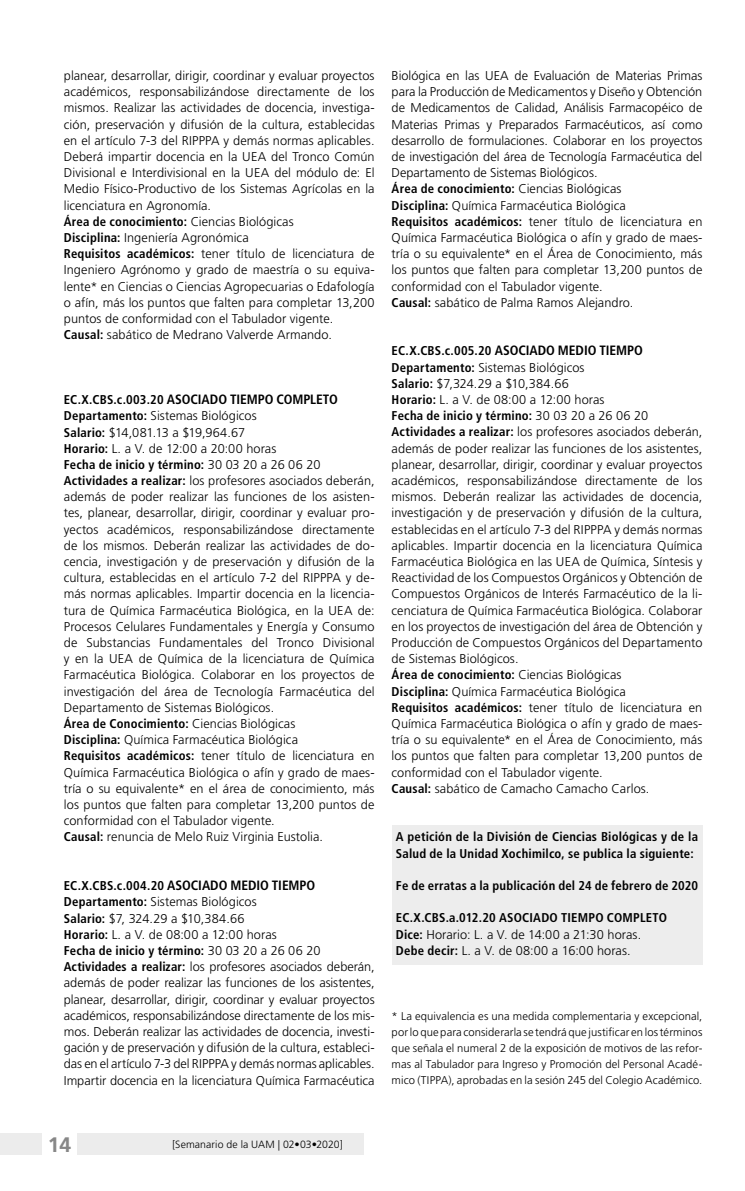
<style>
.page{position:relative;width:745px;height:1191px;background:#fff}
.page>*{position:absolute;margin:0;border:0;box-sizing:border-box;transform-origin:0 0}
.t1{font:700 21px "Frutiger LT Std";color:#878787}
.t2{font:700 condensed 13.5px "Frutiger LT Std";letter-spacing:-.005em;color:#000}
.t3{font:300 12.75px/16.2px "Frutiger LT Std";letter-spacing:.005em;color:#000}
.t4{font:700 condensed 12.75px/16.2px "Frutiger LT Std";letter-spacing:.015em;color:#000}
.t5{font:300 11.25px/16px "Frutiger LT Std";letter-spacing:.01em;color:#000;text-align:justify}
.t6{font:300 10.5px "Frutiger LT Std";letter-spacing:.01em;color:#000}
.s1{font-weight:700;font-stretch:condensed}
.s2{font-size:12.75px}
</style>
<div class="page">
<div style="left:0;top:1133px;width:364px;height:21px;background:#ececec"></div>
<div style="left:43px;top:1133px;width:34px;height:21px;background:#fff"></div>
<div style="left:391px;top:825px;width:311px;height:139px;background:#ededed"></div>
<p class="t3" style="left:64px;top:68px;width:312px">planear, desarrollar, dirigir, coordinar y evaluar proyectos académicos, responsabilizándose directamente de los mismos. Realizar las actividades de docencia, investiga&shy;ción, preservación y difusión de la cultura, establecidas en el artículo 7-3 del RIPPPA y demás normas aplicables.<br>Deberá impartir docencia en la UEA del Tronco Común Divisional e Interdivisional en la UEA del módulo de: El Medio Físico-Productivo de los Sistemas Agrícolas en la licenciatura en Agronomía.<br><span class="s1">Área de conocimiento:</span> Ciencias Biológicas<br><span class="s1">Disciplina:</span> Ingeniería Agronómica<br><span class="s1">Requisitos académicos:</span> tener título de licenciatura de Ingeniero Agrónomo y grado de maestría o su equiva&shy;lente* en Ciencias o Ciencias Agropecuarias o Edafología o afín, más los puntos que falten para completar 13,200 puntos de conformidad con el Tabulador vigente.<br><span class="s1">Causal:</span> sabático de Medrano Valverde Armando.</p>
<p class="t2" style="left:64px;top:391px;width:275px"><span class="s2">EC.X.CBS.c.003.20</span> ASOCIADO TIEMPO COMPLETO</p>
<p class="t3" style="left:64px;top:408px;width:312px"><span class="s1">Departamento:</span> Sistemas Biológicos<br><span class="s1">Salario:</span> $14,081.13 a $19,964.67<br><span class="s1">Horario:</span> L. a V. de 12:00 a 20:00 horas<br><span class="s1">Fecha de inicio y término:</span> 30 03 20 a 26 06 20<br><span class="s1">Actividades a realizar:</span> los profesores asociados deberán, además de poder realizar las funciones de los asisten&shy;tes, planear, desarrollar, dirigir, coordinar y evaluar pro&shy;yectos académicos, responsabilizándose directamente de los mismos. Deberán realizar las actividades de do&shy;cencia, investigación y de preservación y difusión de la cultura, establecidas en el artículo 7-2 del RIPPPA y de&shy;más normas aplicables. Impartir docencia en la licencia&shy;tura de Química Farmacéutica Biológica, en la UEA de:<br>Procesos Celulares Fundamentales y Energía y Consumo de Substancias Fundamentales del Tronco Divisional y en la UEA de Química de la licenciatura de Química Farmacéutica Biológica. Colaborar en los proyectos de investigación del área de Tecnología Farmacéutica del Departamento de Sistemas Biológicos.<br><span class="s1">Área de Conocimiento:</span> Ciencias Biológicas<br><span class="s1">Disciplina:</span> Química Farmacéutica Biológica<br><span class="s1">Requisitos académicos:</span> tener título de licenciatura en Química Farmacéutica Biológica o afín y grado de maes&shy;tría o su equivalente* en el área de conocimiento, más los puntos que falten para completar 13,200 puntos de conformidad con el Tabulador vigente.<br><span class="s1">Causal:</span> renuncia de Melo Ruiz Virginia Eustolia.</p>
<p class="t2" style="left:64px;top:877px;width:253px"><span class="s2">EC.X.CBS.c.004.20</span> ASOCIADO MEDIO TIEMPO</p>
<p class="t3" style="left:64px;top:894px;width:312px"><span class="s1">Departamento:</span> Sistemas Biológicos<br><span class="s1">Salario:</span> $7, 324.29 a $10,384.66<br><span class="s1">Horario:</span> L. a V. de 08:00 a 12:00 horas<br><span class="s1">Fecha de inicio y término:</span> 30 03 20 a 26 06 20<br><span class="s1">Actividades a realizar:</span> los profesores asociados deberán, además de poder realizar las funciones de los asistentes, planear, desarrollar, dirigir, coordinar y evaluar proyectos académicos, responsabilizándose directamente de los mis&shy;mos. Deberán realizar las actividades de docencia, investi&shy;gación y de preservación y difusión de la cultura, estableci&shy;das en el artículo 7-3 del RIPPPA y demás normas aplicables.<br>Impartir docencia en la licenciatura Química Farmacéutica</p>
<p class="t3" style="left:391px;top:68px;width:312px">Biológica en las UEA de Evaluación de Materias Primas para la Producción de Medicamentos y Diseño y Obtención de Medicamentos de Calidad, Análisis Farmacopéico de Materias Primas y Preparados Farmacéuticos, así como desarrollo de formulaciones. Colaborar en los proyectos de investigación del área de Tecnología Farmacéutica del Departamento de Sistemas Biológicos.<br><span class="s1">Área de conocimiento:</span> Ciencias Biológicas<br><span class="s1">Disciplina:</span> Química Farmacéutica Biológica<br><span class="s1">Requisitos académicos:</span> tener título de licenciatura en Química Farmacéutica Biológica o afín y grado de maes&shy;tría o su equivalente* en el Área de Conocimiento, más los puntos que falten para completar 13,200 puntos de conformidad con el Tabulador vigente.<br><span class="s1">Causal:</span> sabático de Palma Ramos Alejandro.</p>
<p class="t2" style="left:391px;top:343px;width:252px"><span class="s2">EC.X.CBS.c.005.20</span> ASOCIADO MEDIO TIEMPO</p>
<p class="t3" style="left:391px;top:359px;width:312px"><span class="s1">Departamento:</span> Sistemas Biológicos<br><span class="s1">Salario:</span> $7,324.29 a $10,384.66<br><span class="s1">Horario:</span> L. a V. de 08:00 a 12:00 horas<br><span class="s1">Fecha de inicio y término:</span> 30 03 20 a 26 06 20<br><span class="s1">Actividades a realizar:</span> los profesores asociados deberán, además de poder realizar las funciones de los asistentes, planear, desarrollar, dirigir, coordinar y evaluar proyectos académicos, responsabilizándose directamente de los mismos. Deberán realizar las actividades de docencia, investigación y de preservación y difusión de la cultura, establecidas en el artículo 7-3 del RIPPPA y demás normas aplicables. Impartir docencia en la licenciatura Química Farmacéutica Biológica en las UEA de Química, Síntesis y Reactividad de los Compuestos Orgánicos y Obtención de Compuestos Orgánicos de Interés Farmacéutico de la li&shy;cenciatura de Química Farmacéutica Biológica. Colaborar en los proyectos de investigación del área de Obtención y Producción de Compuestos Orgánicos del Departamento de Sistemas Biológicos.<br><span class="s1">Área de conocimiento:</span> Ciencias Biológicas<br><span class="s1">Disciplina:</span> Química Farmacéutica Biológica<br><span class="s1">Requisitos académicos:</span> tener título de licenciatura en Química Farmacéutica Biológica o afín y grado de maes&shy;tría o su equivalente* en el Área de Conocimiento, más los puntos que falten para completar 13,200 puntos de conformidad con el Tabulador vigente.<br><span class="s1">Causal:</span> sabático de Camacho Camacho Carlos.</p>
<p class="t4" style="left:395px;top:829px;width:303px">A petición de la División de Ciencias Biológicas y de la<br>Salud de la Unidad Xochimilco, se publica la siguiente:</p>
<p class="t4" style="left:395px;top:877px;width:303px">Fe de erratas a la publicación del 24 de febrero de 2020</p>
<p class="t3" style="left:395px;top:910px;width:272px"><span class="s1">EC.X.CBS.a.012.20 ASOCIADO TIEMPO COMPLETO<br>Dice:</span> Horario: L. a V. de 14:00 a 21:30 horas.<br><span class="s1">Debe decir:</span> L. a V. de 08:00 a 16:00 horas.</p>
<p class="t5" style="left:391px;top:1008px;width:312px">* La equivalencia es una medida complementaria y excepcional, por lo que para considerarla se tendrá que justificar en los términos que señala el numeral 2 de la exposición de motivos de las refor&shy;mas al Tabulador para Ingreso y Promoción del Personal Acadé&shy;mico (TIPPA), aprobadas en la sesión 245 del Colegio Académico.</p>
<h1 class="t1" style="left:48px;top:1132px;width:25px">14</h1>
<p class="t6" style="left:172px;top:1138px;width:171px">[Semanario de la UAM | 02•03•2020]</p>
</div>
